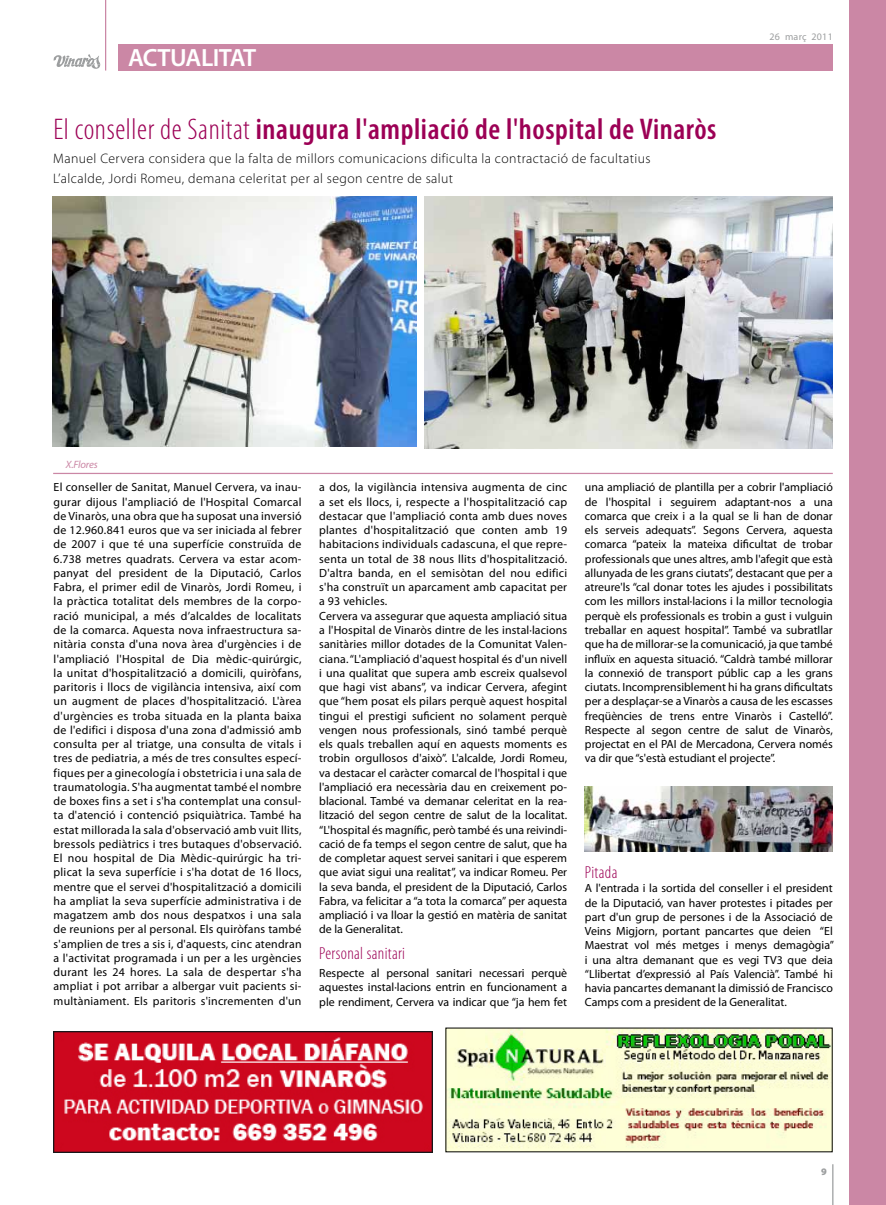
<style>
.page{position:relative;width:886px;height:1205px;background:#fff}
.page>*{position:absolute;margin:0;border:0;box-sizing:border-box;transform-origin:0 0}
.t1{font:600 condensed 30px "Myriad Pro";letter-spacing:.02em;color:#9c0055}
.t2{font:600 25px "Myriad Pro";letter-spacing:-.02em;color:#fff}
.t3{font:300 condensed 17.5px "Myriad Pro";letter-spacing:.02em;color:#9c0055}
.t4{font:300 13.75px/19.8px "Myriad Pro";letter-spacing:.03em;color:#000}
.t5{font:11.88px/14.2px "Myriad Pro";letter-spacing:.01em;color:#000;text-align:justify}
.t6{font:italic 10.62px "Myriad Pro";letter-spacing:-.01em;color:#cb87a5}
.t7{font:10px "Myriad Pro";letter-spacing:.025em;color:#9c9e9f}
.t8{font:900 10px "Myriad Pro";color:#9c9e9f}
.s1{font-weight:300}
</style>
<div class="page">
<hr style="left:832px;top:1164px;width:1px;height:41px;background:#9c9e9f">
<hr style="left:53px;top:473px;width:780px;height:1px;background:#cb87a5">
<div style="left:849px;top:0;width:37px;height:1205px;background:#cb87a5"></div>
<hr style="left:105px;top:0;width:1px;height:71px;background:#cb87a5">
<svg style="left:53px;top:54px;width:47px;height:15px"></svg>
<div style="left:119px;top:44px;width:714px;height:27px;background:#cb87a5"></div>
<img style="left:424px;top:196px;width:408px;height:252px">
<img style="left:448px;top:1030px;width:382px;height:120px">
<img style="left:53px;top:1031px;width:379px;height:121px">
<img style="left:585px;top:787px;width:248px;height:65px">
<img style="left:53px;top:196px;width:363px;height:251px">
<h2 class="t2" style="left:128px;top:42px;width:130px">ACTUALITAT</h2>
<h1 class="t1" style="left:54px;top:111px;width:664px"><span class="s1">El conseller de Sanitat</span> inaugura l'ampliació de l'hospital de Vinaròs</h1>
<p class="t4" style="left:53px;top:148px;width:599px">Manuel Cervera considera que la falta de millors comunicacions dificulta la contractació de facultatius<br>L’alcalde, Jordi Romeu, demana celeritat per al segon centre de salut</p>
<p class="t7" style="left:769px;top:31px;width:65px">26 març 2011</p>
<p class="t6" style="left:66px;top:457px;width:33px">X.Flores</p>
<p class="t5" style="left:54px;top:480px;width:249px">El conseller de Sanitat, Manuel Cervera, va inau&shy;gurar dijous l'ampliació de l'Hospital Comarcal de Vinaròs, una obra que ha suposat una inversió de 12.960.841 euros que va ser iniciada al febrer de 2007 i que té una superfície construïda de 6.738 metres quadrats. Cervera va estar acom&shy;panyat del president de la Diputació, Carlos Fabra, el primer edil de Vinaròs, Jordi Romeu, i la pràctica totalitat dels membres de la corpo&shy;ració municipal, a més d’alcaldes de localitats de la comarca. Aquesta nova infraestructura sa&shy;nitària consta d'una nova àrea d'urgències i de l'ampliació l'Hospital de Dia mèdic-quirúrgic, la unitat d'hospitalització a domicili, quiròfans, paritoris i llocs de vigilància intensiva, així com un augment de places d'hospitalització. L'àrea d'urgències es troba situada en la planta baixa de l'edifici i disposa d'una zona d'admissió amb consulta per al triatge, una consulta de vitals i tres de pediatria, a més de tres consultes especí&shy;fiques per a ginecología i obstetricia i una sala de traumatologia. S'ha augmentat també el nombre de boxes fins a set i s'ha contemplat una consul&shy;ta d'atenció i contenció psiquiàtrica. També ha estat millorada la sala d'observació amb vuit llits, bressols pediàtrics i tres butaques d'observació.<br>El nou hospital de Dia Mèdic-quirúrgic ha tri&shy;plicat la seva superfície i s'ha dotat de 16 llocs, mentre que el servei d'hospitalització a domicili ha ampliat la seva superfície administrativa i de magatzem amb dos nous despatxos i una sala de reunions per al personal. Els quiròfans també s'amplien de tres a sis i, d'aquests, cinc atendran a l'activitat programada i un per a les urgències durant les 24 hores. La sala de despertar s'ha ampliat i pot arribar a albergar vuit pacients si&shy;multàniament. Els paritoris s'incrementen d'un</p>
<p class="t5" style="left:319px;top:480px;width:249px;text-align:left">a dos, la vigilància intensiva augmenta de cinc a set els llocs, i, respecte a l'hospitalització cap destacar que l'ampliació conta amb dues noves plantes d'hospitalització que conten amb 19 habitacions individuals cadascuna, el que repre&shy;senta un total de 38 nous llits d'hospitalització.<br>D'altra banda, en el semisòtan del nou edifici s'ha construït un aparcament amb capacitat per a 93 vehicles.<br>Cervera va assegurar que aquesta ampliació situa a l'Hospital de Vinaròs dintre de les instal·lacions sanitàries millor dotades de la Comunitat Valen&shy;ciana. “L'ampliació d'aquest hospital és d'un nivell i una qualitat que supera amb escreix qualsevol que hagi vist abans”, va indicar Cervera, afegint que “hem posat els pilars perquè aquest hospital tingui el prestigi suficient no solament perquè vengen nous professionals, sinó també perquè els quals treballen aquí en aquests moments es trobin orgullosos d'això”. L'alcalde, Jordi Romeu, va destacar el caràcter comarcal de l'hospital i que l'ampliació era necessària dau en creixement po&shy;blacional. També va demanar celeritat en la rea&shy;lització del segon centre de salut de la localitat. “L'hospital és magnífic, però també és una reivindi&shy;cació de fa temps el segon centre de salut, que ha de completar aquest servei sanitari i que esperem que aviat sigui una realitat”, va indicar Romeu. Per la seva banda, el president de la Diputació, Carlos Fabra, va felicitar a “a tota la comarca” per aquesta ampliació i va lloar la gestió en matèria de sanitat de la Generalitat.</p>
<h3 class="t3" style="left:319px;top:943px;width:87px">Personal sanitari</h3>
<p class="t5" style="left:319px;top:966px;width:249px">Respecte al personal sanitari necessari perquè aquestes instal·lacions entrin en funcionament a ple rendiment, Cervera va indicar que “ja hem fet</p>
<p class="t5" style="left:585px;top:480px;width:249px">una ampliació de plantilla per a cobrir l'ampliació de l'hospital i seguirem adaptant-nos a una comarca que creix i a la qual se li han de donar els serveis adequats”. Segons Cervera, aquesta comarca “pateix la mateixa dificultat de trobar professionals que unes altres, amb l'afegit que està allunyada de les grans ciutats”, destacant que per a atreure'ls “cal donar totes les ajudes i possibilitats com les millors instal·lacions i la millor tecnologia perquè els professionals es trobin a gust i vulguin treballar en aquest hospital”. També va subratllar que ha de millorar-se la comunicació, ja que també influïx en aquesta situació. “Caldrà també millorar la connexió de transport públic cap a les grans ciutats. Incomprensiblement hi ha grans dificultats per a desplaçar-se a Vinaròs a causa de les escasses freqüències de trens entre Vinaròs i Castelló”.<br>Respecte al segon centre de salut de Vinaròs, projectat en el PAI de Mercadona, Cervera només va dir que “s'està estudiant el projecte”.</p>
<h3 class="t3" style="left:585px;top:862px;width:34px">Pitada</h3>
<p class="t5" style="left:585px;top:881px;width:250px">A l'entrada i la sortida del conseller i el president de la Diputació, van haver protestes i pitades per part d'un grup de persones i de la Associació de Veins Migjorn, portant pancartes que deien “El Maestrat vol més metges i menys demagògia” i una altra demanant que es vegi TV3 que deia “Llibertat d’expressió al País Valencià”. També hi havia pancartes demanant la dimissió de Francisco Camps com a president de la Generalitat.</p>
<p class="t8" style="left:821px;top:1165px;width:7px">9</p>
</div>
